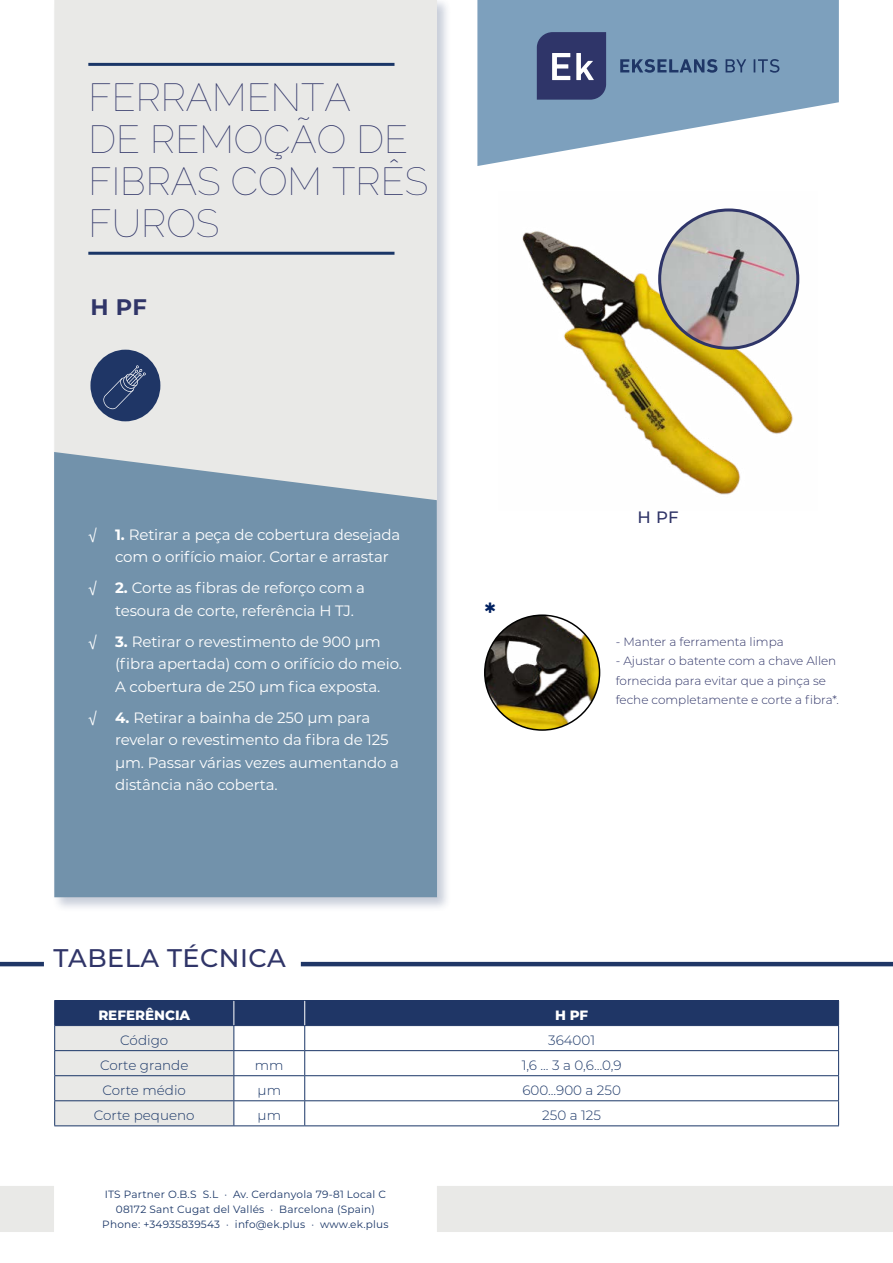
<style>
.page{position:relative;width:893px;height:1263px;background:#fff}
.page>*{position:absolute;margin:0;border:0;box-sizing:border-box;transform-origin:0 0}
.t1{font:100 39px/42px "Raleway";color:#303568}
.t2{font:500 36px "DIN Next LT Pro";color:#002060}
.t3{font:500 25.5px "Montserrat";letter-spacing:.02em;color:#303568}
.t4{font:700 22.5px "Montserrat";color:#303568}
.t5{font:500 16.5px "Montserrat";color:#303568}
.t6{font:15px/22.5px "Montserrat";letter-spacing:-.01em;color:#fff}
.t7{font:300 13.5px "Montserrat";color:#1a3667}
.t8{font:800 13.5px "Montserrat";color:#fff}
.t9{font:300 12px/19.5px "Montserrat";color:#303568}
.t10{font:10.5px/15px "Montserrat";letter-spacing:.02em;color:#1a3667;text-align:center}
.s1{font-family:"Helvetica Neue LT Std"}
.s2{font-weight:700}
</style>
<div class="page">
<svg style="left:54px;top:1000px;width:785px;height:126px"></svg>
<hr style="left:54px;top:1025px;width:180px;height:1px;background:#1f3666">
<hr style="left:234px;top:1025px;width:71px;height:1px;background:#1f3666">
<hr style="left:305px;top:1025px;width:534px;height:1px;background:#1f3666">
<img style="left:485px;top:615px;width:115px;height:115px;border-radius:57px">
<div style="left:484px;top:614px;width:116px;height:117px;border:2px solid #000;border-radius:50%"></div>
<div style="left:52px;top:0;width:399px;height:911px;background:#1f3666;opacity:.25"></div>
<div style="left:54px;top:0;width:383px;height:452px;background:#e9e9e7"></div>
<div style="left:54px;top:452px;width:383px;height:445px;background:#7292ab"></div>
<hr style="left:88px;top:63px;width:306px;height:3px;background:#1a3667">
<hr style="left:88px;top:252px;width:306px;height:3px;background:#1a3667">
<svg style="left:477px;top:0;width:362px;height:166px;fill:#7da0bd"></svg>
<svg style="left:537px;top:32px;width:69px;height:68px;background:#484e7c"></svg>
<svg style="left:620px;top:59px;width:97px;height:14px"></svg>
<svg style="left:726px;top:59px;width:20px;height:13px"></svg>
<svg style="left:754px;top:59px;width:25px;height:14px"></svg>
<div style="left:0;top:1186px;width:54px;height:46px;background:#e9e9e7"></div>
<div style="left:437px;top:1186px;width:456px;height:46px;background:#e9e9e7"></div>
<hr style="left:0;top:962px;width:44px;height:4px;background:#1f3666">
<hr style="left:301px;top:962px;width:592px;height:4px;background:#1f3666">
<img style="left:522px;top:211px;width:278px;height:284px">
<div style="left:90px;top:350px;width:70px;height:71px;background:#1f3666;border-radius:50%"></div>
<svg style="left:103px;top:365px;width:43px;height:44px"></svg>
<img style="left:660px;top:210px;width:138px;height:138px;border-radius:69px">
<div style="left:658px;top:208px;width:141px;height:142px;border:3px solid #2f3569;border-radius:50%"></div>
<h1 class="t1" style="left:88px;top:76px;width:341px">FERRAMENTA<br>DE REMOÇÃO DE<br>FIBRAS COM TRÊS<br>FUROS</h1>
<h3 class="t4" style="left:90px;top:291px;width:58px">H PF</h3>
<p class="t6" style="left:115px;top:523px;width:287px;text-indent:-27px"><span class="s1">√</span> <span class="s2">1.</span> Retirar a peça de cobertura desejada com o orifício maior. Cortar e arrastar</p>
<p class="t6" style="left:115px;top:576px;width:251px;text-indent:-27px"><span class="s1">√</span> <span class="s2">2.</span> Corte as fibras de reforço com a tesoura de corte, referência H TJ.</p>
<p class="t6" style="left:115px;top:630px;width:288px;text-indent:-27px"><span class="s1">√</span> <span class="s2">3.</span> Retirar o revestimento de 900 µm (fibra apertada) com o orifício do meio.<br>A cobertura de 250 µm fica exposta.</p>
<p class="t6" style="left:115px;top:706px;width:285px;text-indent:-27px"><span class="s1">√</span> <span class="s2">4.</span> Retirar a bainha de 250 µm para revelar o revestimento da fibra de 125 µm. Passar várias vezes aumentando a distância não coberta.</p>
<h3 class="t3" style="left:54px;top:940px;width:234px">TABELA TÉCNICA</h3>
<h2 class="t2" style="left:484px;top:594px;width:14px">*</h2>
<p class="t5" style="left:638px;top:506px;width:43px">H PF</p>
<p class="t9" style="left:616px;top:631px;width:170px">- Manter a ferramenta limpa</p>
<p class="t9" style="left:616px;top:651px;width:225px">- Ajustar o batente com a chave Allen fornecida para evitar que a pinça se feche completamente e corte a fibra*.</p>
<p class="t8" style="left:98px;top:1005px;width:93px">REFERÊNCIA</p>
<p class="t8" style="left:555px;top:1005px;width:35px">H PF</p>
<p class="t7" style="left:120px;top:1031px;width:49px">Código</p>
<p class="t7" style="left:548px;top:1031px;width:49px">364001</p>
<p class="t7" style="left:100px;top:1056px;width:90px">Corte grande</p>
<p class="t7" style="left:255px;top:1056px;width:30px">mm</p>
<p class="t7" style="left:522px;top:1056px;width:102px">1,6 ... 3 a 0,6…0,9</p>
<p class="t7" style="left:103px;top:1081px;width:85px">Corte médio</p>
<p class="t7" style="left:258px;top:1081px;width:25px">µm</p>
<p class="t7" style="left:522px;top:1081px;width:100px">600...900 a 250</p>
<p class="t7" style="left:94px;top:1106px;width:102px">Corte pequeno</p>
<p class="t7" style="left:258px;top:1106px;width:25px">µm</p>
<p class="t7" style="left:542px;top:1106px;width:60px">250 a 125</p>
<p class="t10" style="left:102px;top:1186px;width:288px">ITS Partner O.B.S S.L · Av. Cerdanyola 79-81 Local C<br>08172 Sant Cugat del Vallés · Barcelona (Spain)<br>Phone: +34935839543 · info@ek.plus · www.ek.plus</p>
</div>
